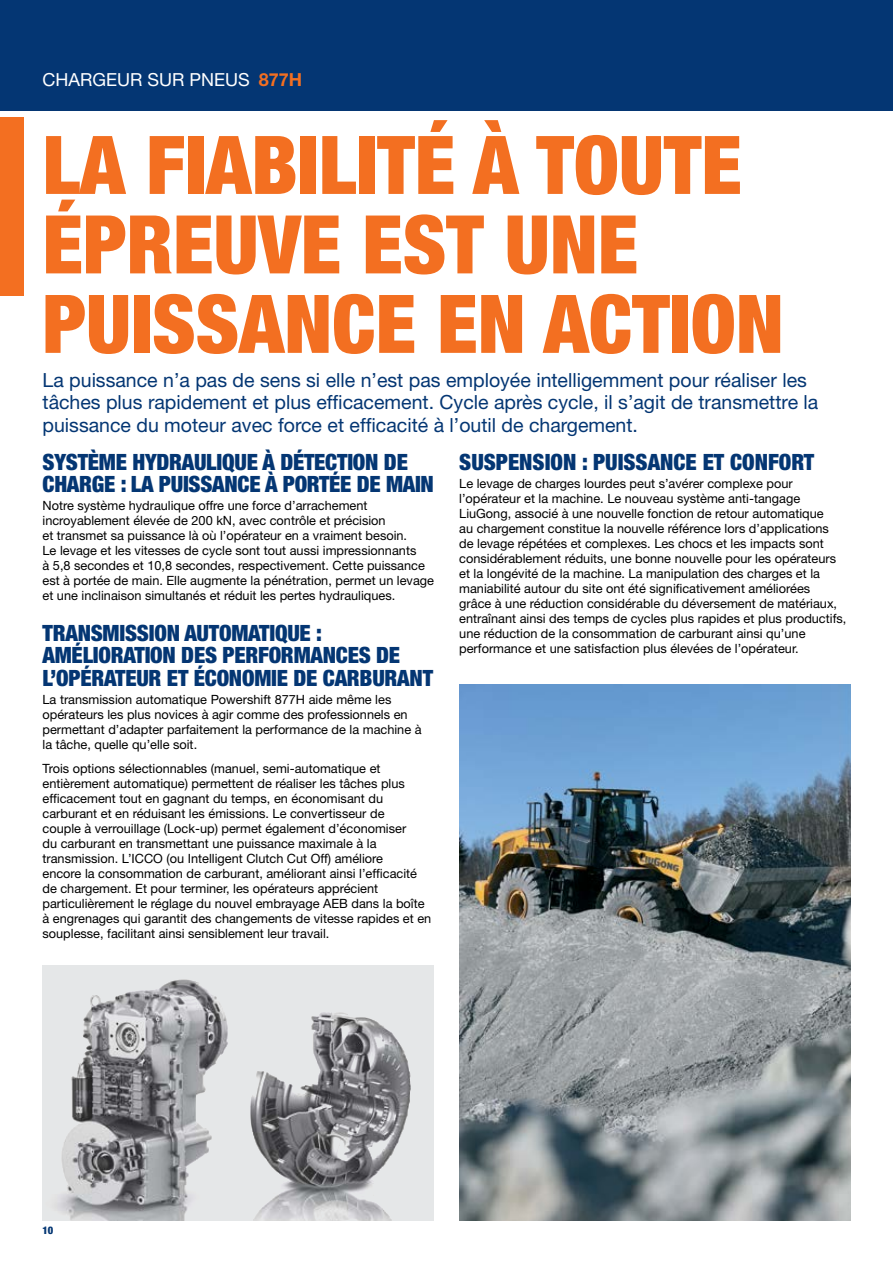
<style>
.page{position:relative;width:893px;height:1263px;background:#fff}
.page>*{position:absolute;margin:0;border:0;box-sizing:border-box;transform-origin:0 0}
.t1{font:900 condensed 81px/79.5px "Helvetica Neue LT Pro";color:#f36f21}
.t2{font:900 condensed 22.5px/22.5px "Helvetica Neue LT Pro";letter-spacing:-.01em;color:#043673}
.t3{font:19.5px/22.5px "Helvetica Neue LT Pro";color:#043673}
.t4{font:18px "Helvetica Neue LT Pro";color:#fff}
.t5{font:12.75px/15px "Helvetica Neue LT Pro";color:#000}
.t6{font:900 condensed 10.5px "Helvetica Neue LT Pro";color:#043673}
.s1{font-weight:700;color:#f36f21}
</style>
<div class="page">
<div style="left:0;top:0;width:893px;height:111px;background:#043673"></div>
<div style="left:0;top:117px;width:23px;height:179px;background:#f36f21"></div>
<img style="left:459px;top:685px;width:391px;height:535px">
<div style="left:43px;top:965px;width:391px;height:255px;background:#e5e7e8"></div>
<img style="left:56px;top:979px;width:172px;height:241px">
<img style="left:250px;top:1012px;width:161px;height:208px">
<h3 class="t4" style="left:43px;top:68px;width:261px">CHARGEUR SUR PNEUS <span class="s1">877H</span></h3>
<h1 class="t1" style="left:43px;top:125px;width:743px">LA FIABILITÉ À TOUTE<br>ÉPREUVE EST UNE<br>PUISSANCE EN ACTION</h1>
<p class="t3" style="left:43px;top:368px;width:777px">La puissance n’a pas de sens si elle n’est pas employée intelligemment pour réaliser les tâches plus rapidement et plus efficacement. Cycle après cycle, il s’agit de transmettre la puissance du moteur avec force et efficacité à l’outil de chargement.</p>
<h2 class="t2" style="left:43px;top:450px;width:393px">SYSTÈME HYDRAULIQUE À DÉTECTION DE<br>CHARGE : LA PUISSANCE À PORTÉE DE MAIN</h2>
<p class="t5" style="left:43px;top:498px;width:393px">Notre système hydraulique offre une force d’arrachement incroyablement élevée de 200 kN, avec contrôle et précision<br>et transmet sa puissance là où l’opérateur en a vraiment besoin.<br>Le levage et les vitesses de cycle sont tout aussi impressionnants<br>à 5,8 secondes et 10,8 secondes, respectivement. Cette puissance est à portée de main. Elle augmente la pénétration, permet un levage et une inclinaison simultanés et réduit les pertes hydrauliques.</p>
<h2 class="t2" style="left:43px;top:621px;width:392px">TRANSMISSION AUTOMATIQUE :<br>AMÉLIORATION DES PERFORMANCES DE<br>L’OPÉRATEUR ET ÉCONOMIE DE CARBURANT</h2>
<p class="t5" style="left:43px;top:692px;width:381px">La transmission automatique Powershift 877H aide même les opérateurs les plus novices à agir comme des professionnels en permettant d’adapter parfaitement la performance de la machine à la tâche, quelle qu’elle soit.</p>
<p class="t5" style="left:43px;top:760px;width:390px">Trois options sélectionnables (manuel, semi-automatique et entièrement automatique) permettent de réaliser les tâches plus efficacement tout en gagnant du temps, en économisant du carburant et en réduisant les émissions. Le convertisseur de<br>couple à verrouillage (Lock-up) permet également d’économiser<br>du carburant en transmettant une puissance maximale à la transmission. L’ICCO (ou Intelligent Clutch Cut Off) améliore<br>encore la consommation de carburant, améliorant ainsi l’efficacité de chargement. Et pour terminer, les opérateurs apprécient particulièrement le réglage du nouvel embrayage AEB dans la boîte à engrenages qui garantit des changements de vitesse rapides et en souplesse, facilitant ainsi sensiblement leur travail.</p>
<h2 class="t2" style="left:459px;top:450px;width:357px">SUSPENSION : PUISSANCE ET CONFORT</h2>
<p class="t5" style="left:459px;top:476px;width:389px">Le levage de charges lourdes peut s’avérer complexe pour l’opérateur et la machine. Le nouveau système anti-tangage LiuGong, associé à une nouvelle fonction de retour automatique<br>au chargement constitue la nouvelle référence lors d’applications de levage répétées et complexes. Les chocs et les impacts sont considérablement réduits, une bonne nouvelle pour les opérateurs et la longévité de la machine. La manipulation des charges et la maniabilité autour du site ont été significativement améliorées<br>grâce à une réduction considérable du déversement de matériaux, entraînant ainsi des temps de cycles plus rapides et plus productifs, une réduction de la consommation de carburant ainsi qu’une performance et une satisfaction plus élevées de l’opérateur.</p>
<p class="t6" style="left:43px;top:1224px;width:12px">10</p>
</div>
